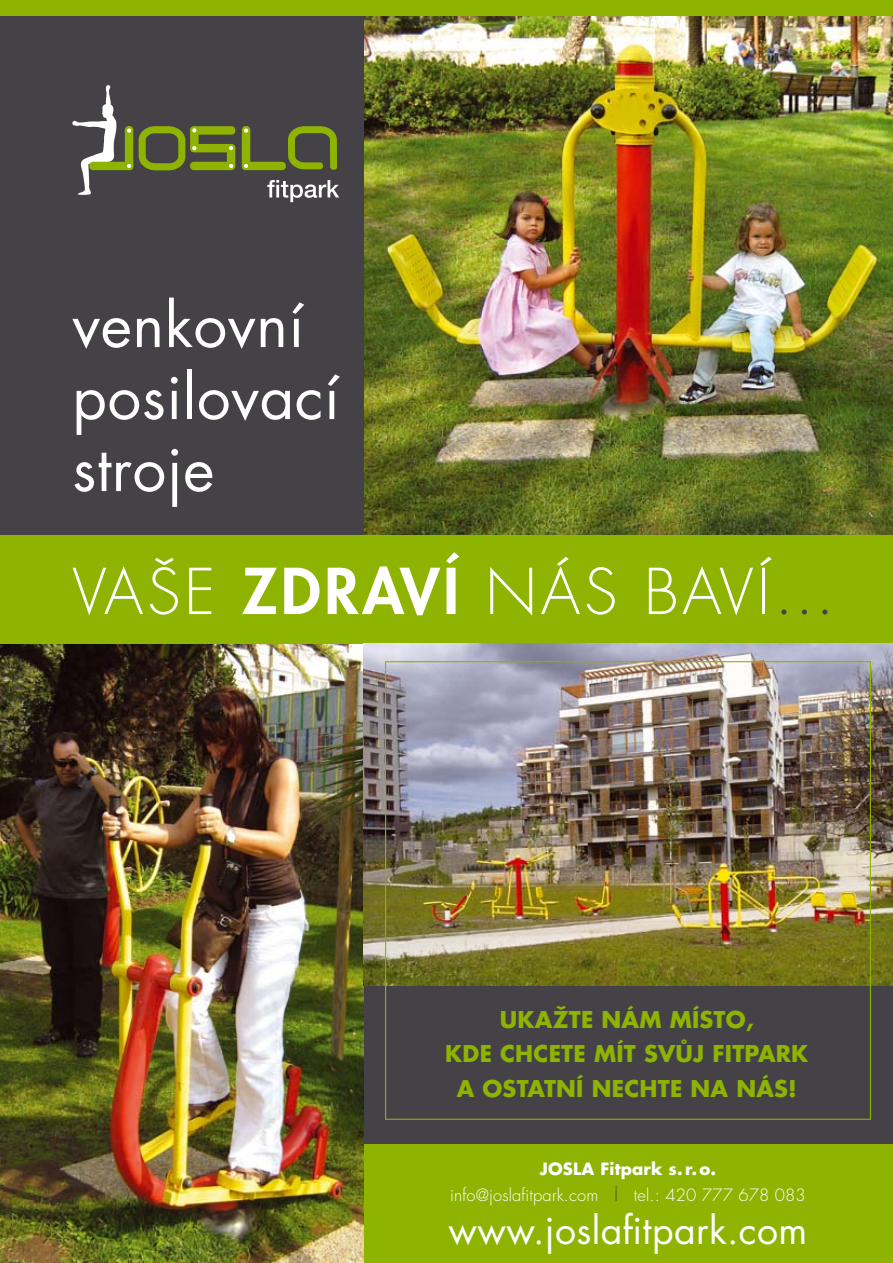
<style>
.page{position:relative;width:893px;height:1263px;background:#fff}
.page>*{position:absolute;margin:0;border:0;box-sizing:border-box;transform-origin:0 0}
.t1{font:300 61.5px "Futura CE";letter-spacing:.06em;color:#fff}
.t2{font:60px/72px "Futura CE";letter-spacing:.01em;color:#fff}
.t3{font:37.5px "Futura CE";letter-spacing:.01em;color:#fff}
.t4{font:700 22.5px/34.5px "Futura CE";letter-spacing:.01em;color:#8eb300;text-align:center}
.t5{font:300 16.5px/25.5px "Futura CE";letter-spacing:.01em;color:#fff;text-align:center}
.s1{font-weight:800}
.s2{color:#454247}
.s3{font-weight:700}
</style>
<div class="page">
<div style="left:361px;top:1142px;width:532px;height:121px;background:#8eb300"></div>
<div style="left:336px;top:910px;width:557px;height:234px;background:#454247"></div>
<div style="left:0;top:0;width:370px;height:535px;background:#454247"></div>
<svg style="left:72px;top:85px;width:44px;height:110px"></svg>
<div style="left:190px;top:126px;width:9px;height:26px;background:#8eb300;border-radius:4px"></div>
<div style="left:227px;top:144px;width:8px;height:26px;background:#8eb300;border-radius:4px"></div>
<svg style="left:267px;top:180px;width:72px;height:22px"></svg>
<svg style="left:288px;top:126px;width:49px;height:44px"></svg>
<svg style="left:139px;top:126px;width:46px;height:44px"></svg>
<div style="left:190px;top:162px;width:45px;height:8px;background:#8eb300;border-radius:4px"></div>
<div style="left:190px;top:126px;width:45px;height:9px;background:#8eb300;border-radius:4px"></div>
<div style="left:190px;top:144px;width:45px;height:8px;background:#8eb300;border-radius:4px"></div>
<div style="left:125px;top:126px;width:8px;height:44px;background:#8eb300;border-radius:4px"></div>
<svg style="left:229px;top:164px;width:4px;height:4px"></svg>
<svg style="left:229px;top:146px;width:4px;height:5px"></svg>
<svg style="left:127px;top:128px;width:4px;height:5px"></svg>
<svg style="left:192px;top:128px;width:5px;height:5px"></svg>
<svg style="left:192px;top:146px;width:5px;height:5px"></svg>
<div style="left:89px;top:162px;width:44px;height:8px;background:#8eb300;border-radius:4px"></div>
<svg style="left:127px;top:164px;width:4px;height:4px"></svg>
<div style="left:242px;top:126px;width:8px;height:44px;background:#8eb300;border-radius:4px"></div>
<svg style="left:244px;top:128px;width:4px;height:5px"></svg>
<div style="left:242px;top:162px;width:44px;height:8px;background:#8eb300;border-radius:4px"></div>
<svg style="left:244px;top:164px;width:4px;height:4px"></svg>
<img style="left:0;top:643px;width:364px;height:620px">
<img style="left:364px;top:16px;width:529px;height:519px">
<div style="left:0;top:535px;width:893px;height:108px;background:#8eb300"></div>
<img style="left:363px;top:643px;width:530px;height:342px">
<div style="left:0;top:0;width:893px;height:16px;background:#8eb300"></div>
<h2 class="t2" style="left:72px;top:291px;width:269px">venkovní posilovací stroje</h2>
<h1 class="t1" style="left:72px;top:557px;width:764px">VAŠE <span class="s1">ZDRAVÍ</span> NÁS BAVÍ<span class="s2">…</span></h1>
<p class="t4" style="left:445px;top:1002px;width:365px">UKAŽTE NÁM MÍSTO,<br>KDE CHCETE MÍT SVŮJ FITPARK<br>A OSTATNÍ NECHTE NA NÁS!</p>
<p class="t5" style="left:450px;top:1157px;width:357px"><span class="s3">JOSLA Fitpark s. r.o.<br></span>info@joslafitpark.com <span class="s2">İ</span> tel.: 420 777 678 083</p>
<h3 class="t3" style="left:449px;top:1208px;width:360px">www.joslafitpark.com</h3>
</div>
